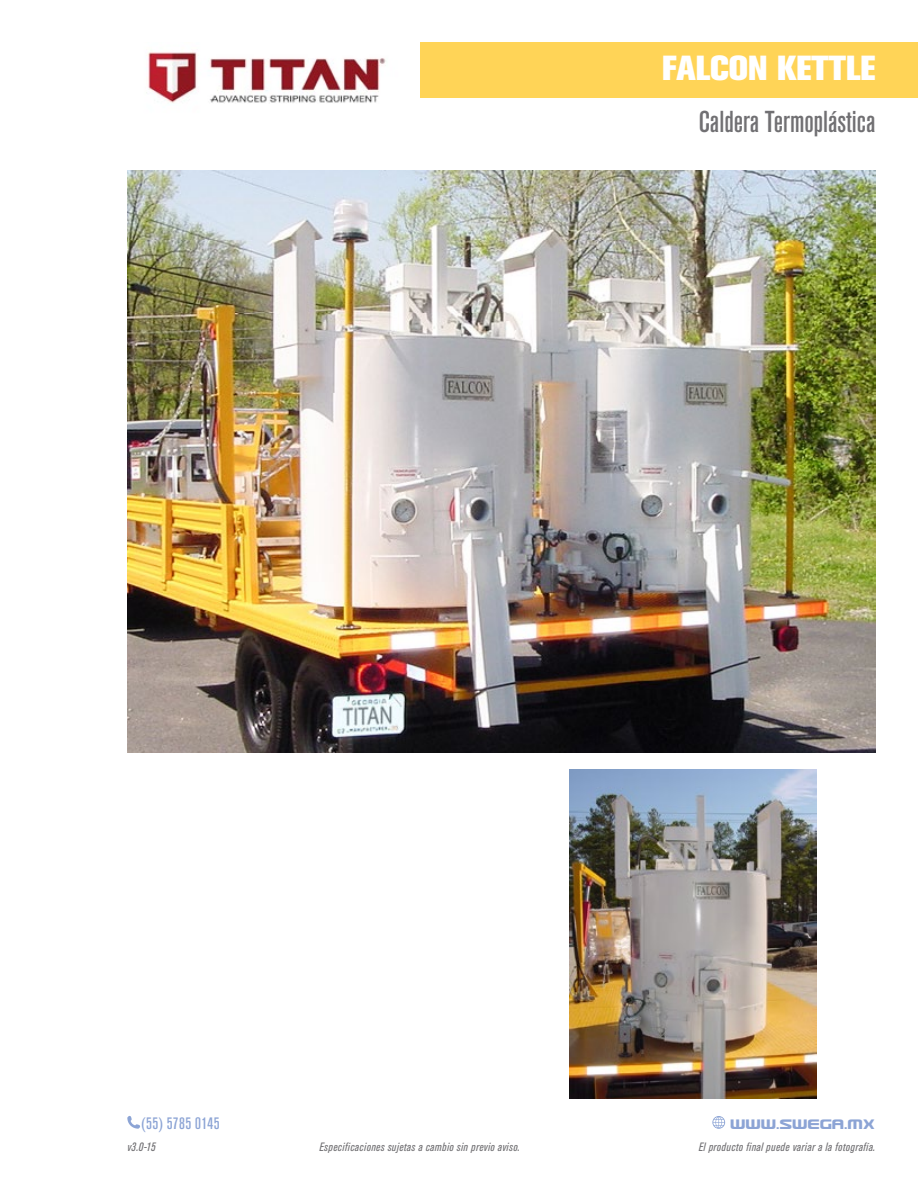
<style>
.page{position:relative;width:918px;height:1188px;background:#fff}
.page>*{position:absolute;margin:0;border:0;box-sizing:border-box;transform-origin:0 0}
.t1{font:34.5px "Akzidenz Grotesk BQ X Bold Alt";color:#fff}
.t2{font:500 condensed 30px "Akzidenz Grotesk BQ";color:#717073}
.t3{font:500 condensed 16.5px "Akzidenz Grotesk BQ";letter-spacing:.025em;color:#8ca4d5}
.t4{font:16.5px "Usuzi";color:#8ca4d5}
.t5{font:italic condensed 12px "Akzidenz Grotesk BQ";letter-spacing:.04em;color:#717073}
</style>
<div class="page">
<svg style="left:127px;top:1116px;width:13px;height:13px"></svg>
<svg style="left:712px;top:1116px;width:13px;height:13px"></svg>
<div style="left:421px;top:42px;width:497px;height:56px;background:#ffd457"></div>
<img style="left:146px;top:52px;width:240px;height:51px">
<img style="left:569px;top:769px;width:247px;height:329px">
<img style="left:127px;top:171px;width:748px;height:581px">
<h1 class="t1" style="left:662px;top:48px;width:215px">FALCON KETTLE</h1>
<h2 class="t2" style="left:699px;top:104px;width:178px">Caldera Termoplástica</h2>
<h3 class="t3" style="left:141px;top:1114px;width:80px">(55) 5785 0145</h3>
<h3 class="t4" style="left:731px;top:1116px;width:146px">WWW.SWEGA.MX</h3>
<p class="t5" style="left:127px;top:1140px;width:30px">v3.0-15</p>
<p class="t5" style="left:320px;top:1140px;width:202px">Especificaciones sujetas a cambio sin previo aviso.</p>
<p class="t5" style="left:699px;top:1140px;width:178px">El producto final puede variar a la fotografía.</p>
</div>
